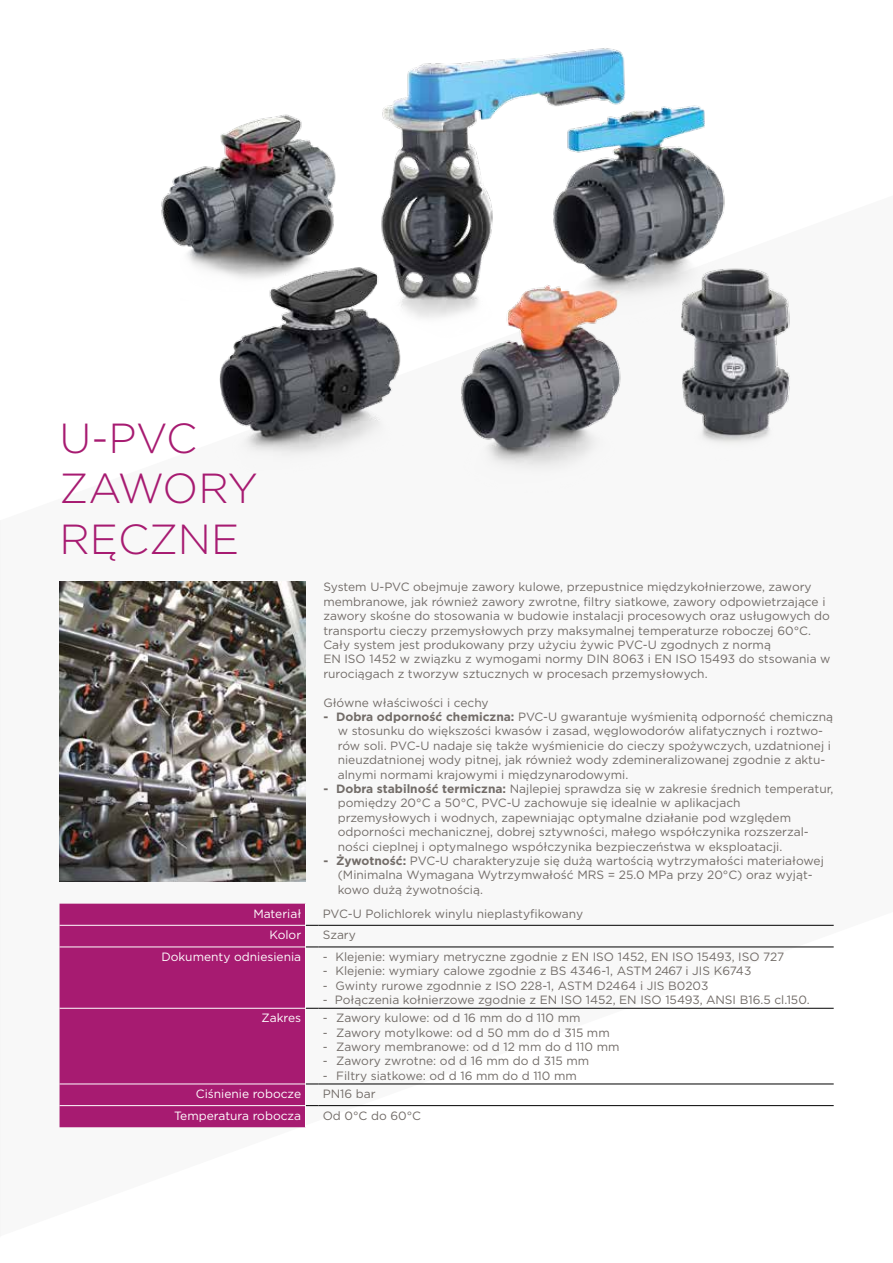
<style>
.page{position:relative;width:893px;height:1263px;background:#fff}
.page>*{position:absolute;margin:0;border:0;box-sizing:border-box;transform-origin:0 0}
.t1{font:300 42px/50.4px "Gotham";color:#a71b71}
.t2{font:300 42px "Gotham";color:#a71b71}
.t3{font:12px/14.4px "Gotham";color:#726c68}
.t4{font:12px "Gotham";color:#fff}
.s1{font-weight:700}
</style>
<div class="page">
<svg style="left:59px;top:581px;width:775px;height:547px"></svg>
<img style="left:161px;top:48px;width:629px;height:424px">
<div style="left:60px;top:904px;width:245px;height:223px;background:#a71b71"></div>
<hr style="left:318px;top:925px;width:516px;height:1px;background:#000">
<hr style="left:318px;top:947px;width:516px;height:1px;background:#000">
<svg style="left:306px;top:1008px;width:12px;height:1px"></svg>
<hr style="left:318px;top:1008px;width:516px;height:1px;background:#000">
<hr style="left:318px;top:1084px;width:516px;height:1px;background:#000">
<hr style="left:318px;top:1105px;width:516px;height:1px;background:#000">
<hr style="left:60px;top:925px;width:246px;height:1px;background:#fff">
<svg style="left:305px;top:904px;width:13px;height:44px"></svg>
<hr style="left:60px;top:947px;width:246px;height:1px;background:#fff">
<hr style="left:305px;top:947px;width:1px;height:61px;background:#fff">
<hr style="left:60px;top:1008px;width:246px;height:1px;background:#fff">
<hr style="left:305px;top:1008px;width:1px;height:76px;background:#fff">
<hr style="left:60px;top:1084px;width:246px;height:1px;background:#fff">
<hr style="left:60px;top:1105px;width:246px;height:1px;background:#fff">
<svg style="left:305px;top:1084px;width:13px;height:43px"></svg>
<img style="left:60px;top:582px;width:245px;height:299px">
<h1 class="t2" style="left:60px;top:415px;width:139px">U-PVC</h1>
<h1 class="t1" style="left:60px;top:462px;width:200px">ZAWORY<br>RĘCZNE</h1>
<p class="t3" style="left:323px;top:580px;width:509px">System U-PVC obejmuje zawory kulowe, przepustnice międzykołnierzowe, zawory membranowe, jak również zawory zwrotne, filtry siatkowe, zawory odpowietrzające i zawory skośne do stosowania w budowie instalacji procesowych oraz usługowych do transportu cieczy przemysłowych przy maksymalnej temperaturze roboczej 60°C.<br>Cały system jest produkowany przy użyciu żywic PVC-U zgodnych z normą<br>EN ISO 1452 w związku z wymogami normy DIN 8063 i EN ISO 15493 do stsowania w rurociągach z tworzyw sztucznych w procesach przemysłowych.</p>
<p class="t3" style="left:323px;top:695px;width:167px">Główne właściwości i cechy</p>
<p class="t3" style="left:338px;top:709px;width:497px;text-indent:-14px"><span class="s1">- Dobra odporność chemiczna:</span> PVC-U gwarantuje wyśmienitą odporność chemiczną w stosunku do większości kwasów i zasad, węglowodorów alifatycznych i roztwo&shy;rów soli. PVC-U nadaje się także wyśmienicie do cieczy spożywczych, uzdatnionej i nieuzdatnionej wody pitnej, jak również wody zdemineralizowanej zgodnie z aktu&shy;alnymi normami krajowymi i międzynarodowymi.</p>
<p class="t3" style="left:338px;top:781px;width:497px;text-indent:-14px"><span class="s1">- Dobra stabilność termiczna:</span> Najlepiej sprawdza się w zakresie średnich temperatur, pomiędzy 20°C a 50°C, PVC-U zachowuje się idealnie w aplikacjach przemysłowych i wodnych, zapewniając optymalne działanie pod względem odporności mechanicznej, dobrej sztywności, małego współczynika rozszerzal&shy;ności cieplnej i optymalnego współczynika bezpieczeństwa w eksploatacji.</p>
<p class="t3" style="left:338px;top:853px;width:488px;text-indent:-14px"><span class="s1">- Żywotność:</span> PVC-U charakteryzuje się dużą wartością wytrzymałości materiałowej (Minimalna Wymagana Wytrzymwałość MRS = 25.0 MPa przy 20°C) oraz wyjąt&shy;kowo dużą żywotnością.</p>
<p class="t4" style="left:253px;top:905px;width:49px">Materiał</p>
<p class="t3" style="left:323px;top:906px;width:262px">PVC-U Polichlorek winylu nieplastyfikowany</p>
<p class="t4" style="left:269px;top:927px;width:33px">Kolor</p>
<p class="t3" style="left:323px;top:927px;width:35px">Szary</p>
<p class="t4" style="left:161px;top:949px;width:141px">Dokumenty odniesienia</p>
<p class="t3" style="left:323px;top:949px;width:463px">- Klejenie: wymiary metryczne zgodnie z EN ISO 1452, EN ISO 15493, ISO 727</p>
<p class="t3" style="left:323px;top:963px;width:430px">- Klejenie: wymiary calowe zgodnie z BS 4346-1, ASTM 2467 i JIS K6743</p>
<p class="t3" style="left:323px;top:978px;width:387px">- Gwinty rurowe zgodnnie z ISO 228-1, ASTM D2464 i JIS B0203</p>
<p class="t3" style="left:323px;top:992px;width:488px">- Połączenia kołnierzowe zgodnie z EN ISO 1452, EN ISO 15493, ANSI B16.5 cl.150.</p>
<p class="t4" style="left:261px;top:1010px;width:41px">Zakres</p>
<p class="t3" style="left:323px;top:1010px;width:259px">- Zawory kulowe: od d 16 mm do d 110 mm</p>
<p class="t3" style="left:323px;top:1025px;width:289px">- Zawory motylkowe: od d 50 mm do d 315 mm</p>
<p class="t3" style="left:323px;top:1039px;width:298px">- Zawory membranowe: od d 12 mm do d 110 mm</p>
<p class="t3" style="left:323px;top:1053px;width:268px">- Zawory zwrotne: od d 16 mm do d 315 mm</p>
<p class="t3" style="left:323px;top:1068px;width:256px">- Filtry siatkowe: od d 16 mm do d 110 mm</p>
<p class="t4" style="left:196px;top:1086px;width:107px">Ciśnienie robocze</p>
<p class="t3" style="left:323px;top:1086px;width:54px">PN16 bar</p>
<p class="t4" style="left:174px;top:1107px;width:129px">Temperatura robocza</p>
<p class="t3" style="left:323px;top:1108px;width:100px">Od 0°C do 60°C</p>
</div>
